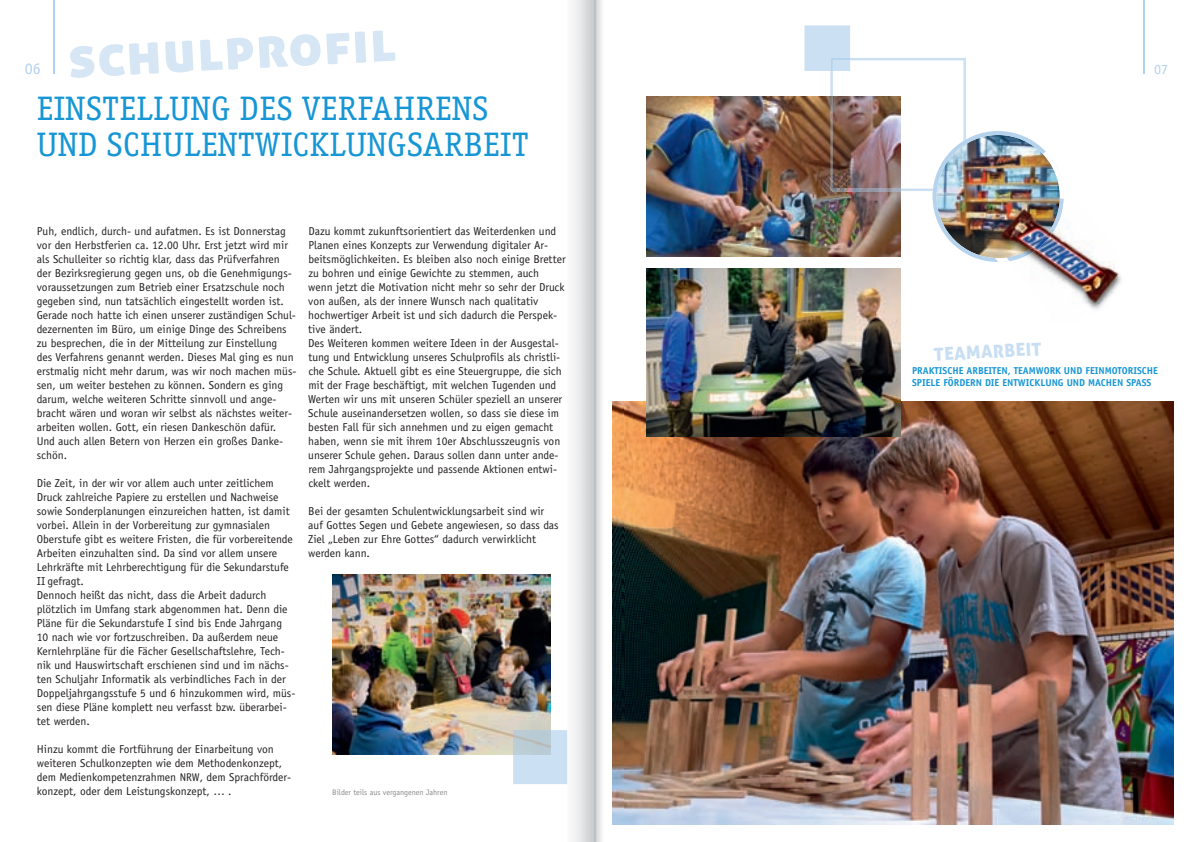
<style>
.page{position:relative;width:1191px;height:842px;background:#fff}
.page>*{position:absolute;margin:0;border:0;box-sizing:border-box;transform-origin:0 0}
.t1{font:58.6px "Aller Display";color:#d6e6f5}
.t2{font:34.1px/35.4px "Officina Serif Std";letter-spacing:.015em;color:#1796d5}
.t3{font:18px "Aller Display";color:#c8def2}
.t4{font:16px "Officina Sans";color:#b2d1ed}
.t5{font:14px "Officina Sans";color:#b2d1ed}
.t6{font:11.5px/14px "Officina Sans";color:#231f20}
.t7{font:700 10px/12px "Officina Sans";color:#1796d5}
.t8{font:8px "Officina Sans";color:#8a8c8f}
.s1{font-size:11.2px}
</style>
<div class="page">
<img style="left:624px;top:402px;width:550px;height:423px">
<img style="left:332px;top:574px;width:218px;height:180px">
<img style="left:646px;top:268px;width:254px;height:168px">
<img style="left:646px;top:96px;width:158px;height:160px">
<img style="left:804px;top:25px;width:240px;height:237px">
<hr style="left:53px;top:0;width:1px;height:74px;background:#b2d1ed">
<img style="left:998px;top:150px;width:124px;height:133px">
<img style="left:1042px;top:152px;width:21px;height:47px">
<img style="left:995px;top:258px;width:14px;height:4px">
<img style="left:962px;top:154px;width:97px;height:104px">
<img style="left:1009px;top:199px;width:111px;height:110px">
<img style="left:1006px;top:199px;width:57px;height:62px">
<img style="left:998px;top:194px;width:61px;height:63px">
<img style="left:573px;top:0;width:51px;height:842px">
<img style="left:612px;top:402px;width:12px;height:423px">
<div style="left:513px;top:730px;width:54px;height:54px;background:#cce0f3"></div>
<img style="left:513px;top:730px;width:37px;height:24px">
<img style="left:567px;top:730px;width:1px;height:54px">
<hr style="left:1143px;top:0;width:1px;height:74px;background:#b2d1ed">
<h3 class="t4" style="left:25px;top:62px;width:18px">06</h3>
<h1 class="t1" style="left:66px;top:24px;width:332px;rotate:-3deg">schulprofil</h1>
<h2 class="t2" style="left:37px;top:91px;width:493px">EINSTELLUNG DES VERFAHRENS<br>UND SCHULENTWICKLUNGSARBEIT</h2>
<p class="t6" style="left:37px;top:225px;width:261px">Puh, endlich, durch- und aufatmen. Es ist Donnerstag vor den Herbstferien ca. 12.00 Uhr. Erst jetzt wird mir als Schulleiter so richtig klar, dass das Prüfverfahren der Bezirksregierung gegen uns, ob die Genehmigungs&shy;voraussetzungen zum Betrieb einer Ersatzschule noch gegeben sind, nun tatsächlich eingestellt worden ist.<br>Gerade noch hatte ich einen unserer zuständigen Schul&shy;dezernenten im Büro, um einige Dinge des Schreibens zu besprechen, die in der Mitteilung zur Einstellung<br>des Verfahrens genannt werden. Dieses Mal ging es nun erstmalig nicht mehr darum, was wir noch machen müs&shy;sen, um weiter bestehen zu können. Sondern es ging darum, welche weiteren Schritte sinnvoll und ange&shy;bracht wären und woran wir selbst als nächstes weiter&shy;arbeiten wollen. Gott, ein riesen Dankeschön dafür.<br>Und auch allen Betern von Herzen ein großes Danke&shy;schön.</p>
<p class="t6" style="left:37px;top:477px;width:260px">Die Zeit, in der wir vor allem auch unter zeitlichem Druck zahlreiche Papiere zu erstellen und Nachweise sowie Sonderplanungen einzureichen hatten, ist damit vorbei. Allein in der Vorbereitung zur gymnasialen Oberstufe gibt es weitere Fristen, die für vorbereitende Arbeiten einzuhalten sind. Da sind vor allem unsere Lehrkräfte mit Lehrberechtigung für die Sekundarstufe II gefragt.<br>Dennoch heißt das nicht, dass die Arbeit dadurch plötzlich im Umfang stark abgenommen hat. Denn die Pläne für die Sekundarstufe I sind bis Ende Jahrgang 10 nach wie vor fortzuschreiben. Da außerdem neue Kernlehrpläne für die Fächer Gesellschaftslehre, Tech&shy;nik und Hauswirtschaft erschienen sind und im nächs&shy;ten Schuljahr Informatik als verbindliches Fach in der Doppeljahrgangsstufe 5 und 6 hinzukommen wird, müs&shy;sen diese Pläne komplett neu verfasst bzw. überarbei&shy;tet werden.</p>
<p class="t6" style="left:37px;top:743px;width:256px">Hinzu kommt die Fortführung der Einarbeitung von weiteren Schulkonzepten wie dem Methodenkonzept, dem Medienkompetenzrahmen <span class="s1">NRW</span>, dem Sprachförder&shy;konzept, oder dem Leistungskonzept, … .</p>
<p class="t6" style="left:308px;top:225px;width:259px">Dazu kommt zukunftsorientiert das Weiterdenken und Planen eines Konzepts zur Verwendung digitaler Ar&shy;beitsmöglichkeiten. Es bleiben also noch einige Bretter zu bohren und einige Gewichte zu stemmen, auch wenn jetzt die Motivation nicht mehr so sehr der Druck von außen, als der innere Wunsch nach qualitativ hochwertiger Arbeit ist und sich dadurch die Perspek&shy;tive ändert.<br>Des Weiteren kommen weitere Ideen in der Ausgestal&shy;tung und Entwicklung unseres Schulprofils als christli&shy;che Schule. Aktuell gibt es eine Steuergruppe, die sich mit der Frage beschäftigt, mit welchen Tugenden und Werten wir uns mit unseren Schüler speziell an unserer Schule auseinandersetzen wollen, so dass sie diese im besten Fall für sich annehmen und zu eigen gemacht haben, wenn sie mit ihrem 10er Abschlusszeugnis von unserer Schule gehen. Daraus sollen dann unter ande&shy;rem Jahrgangsprojekte und passende Aktionen entwi&shy;ckelt werden.</p>
<p class="t6" style="left:308px;top:505px;width:252px">Bei der gesamten Schulentwicklungsarbeit sind wir auf Gottes Segen und Gebete angewiesen, so dass das Ziel „Leben zur Ehre Gottes“ dadurch verwirklicht werden kann.</p>
<p class="t8" style="left:332px;top:790px;width:117px">Bilder teils aus vergangenen Jahren</p>
<p class="t5" style="left:1154px;top:64px;width:15px">07</p>
<h3 class="t3" style="left:933px;top:344px;width:109px;rotate:-3deg">TeamarbeiT</h3>
<p class="t7" style="left:912px;top:366px;width:247px">PRAKTISCHE ARBEITEN, TEAMWORK UND FEINMOTORISCHE<br>SPIELE FÖRDERN DIE ENTWICKLUNG UND MACHEN SPASS</p>
</div>
